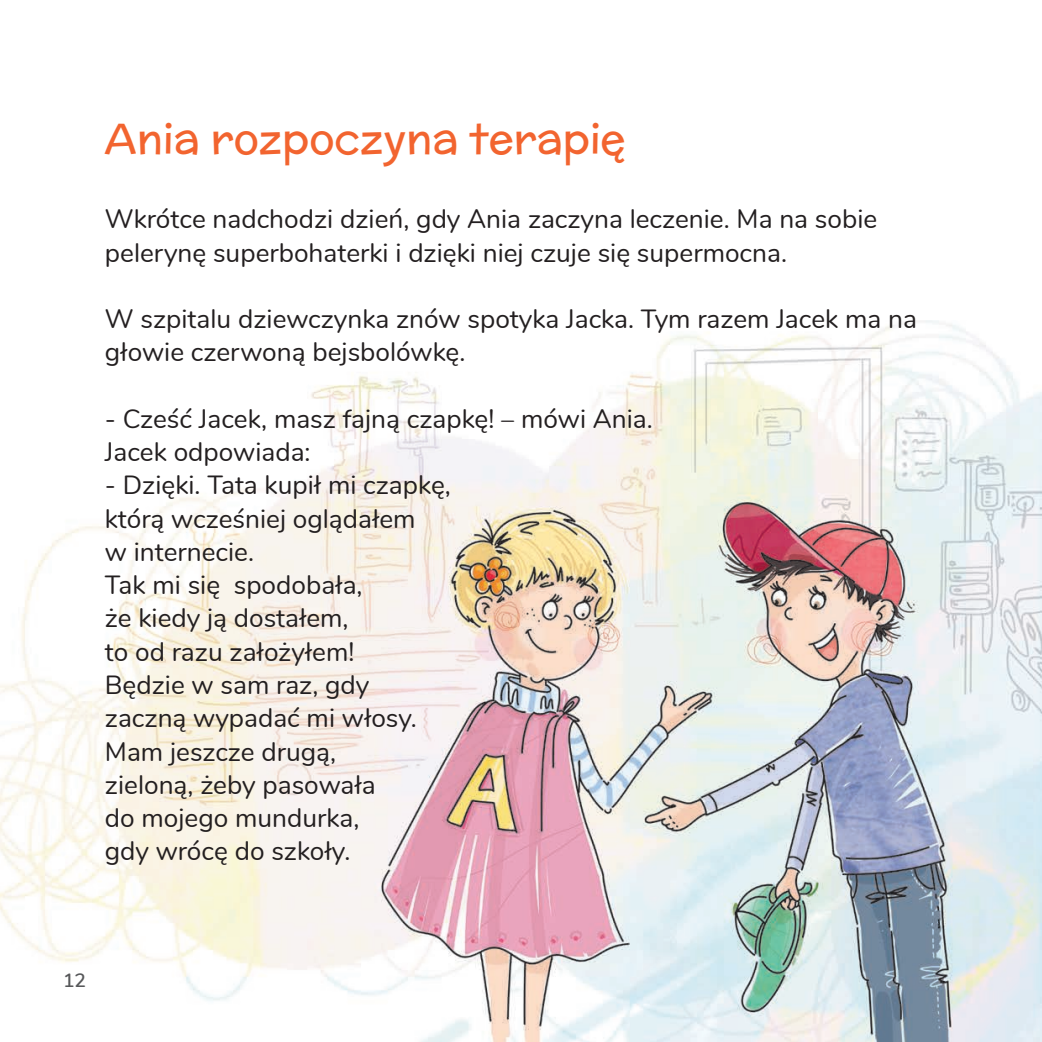
<style>
.page{position:relative;width:1042px;height:1042px;background:#fff}
.page>*{position:absolute;margin:0;border:0;box-sizing:border-box;transform-origin:0 0}
.t1{font:42px "Mc Laren";color:#f2642f}
.t2{font:26.25px/33.2px "Nunito";color:#231f20}
.t3{font:600 19.25px "Nunito";color:#57585a}
</style>
<div class="page">
<img style="left:0;top:320px;width:1042px;height:722px">
<p class="t1" style="left:105px;top:108px;width:522px">Ania rozpoczyna terapię</p>
<p class="t2" style="left:105px;top:201px;width:774px">Wkrótce nadchodzi dzień, gdy Ania zaczyna leczenie. Ma na sobie pelerynę superbohaterki i dzięki niej czuje się supermocna.</p>
<p class="t2" style="left:105px;top:301px;width:813px">W szpitalu dziewczynka znów spotyka Jacka. Tym razem Jacek ma na głowie czerwoną bejsbolówkę.</p>
<p class="t2" style="left:105px;top:401px;width:549px">- Cześć Jacek, masz fajną czapkę! – mówi Ania.</p>
<p class="t2" style="left:105px;top:434px;width:207px">Jacek odpowiada:</p>
<p class="t2" style="left:105px;top:467px;width:347px">- Dzięki. Tata kupił mi czapkę,</p>
<p class="t2" style="left:105px;top:500px;width:312px">którą wcześniej oglądałem</p>
<p class="t2" style="left:105px;top:534px;width:259px">w internecie.<br>Tak mi się spodobała,</p>
<p class="t2" style="left:105px;top:600px;width:251px">że kiedy ją dostałem, to od razu założyłem!</p>
<p class="t2" style="left:105px;top:667px;width:266px">Będzie w sam raz, gdy</p>
<p class="t2" style="left:105px;top:700px;width:313px">zaczną wypadać mi włosy.</p>
<p class="t2" style="left:105px;top:733px;width:233px">Mam jeszcze drugą,</p>
<p class="t2" style="left:105px;top:766px;width:272px">zieloną, żeby pasowała</p>
<p class="t2" style="left:105px;top:800px;width:256px">do mojego mundurka,</p>
<p class="t2" style="left:105px;top:833px;width:247px">gdy wrócę do szkoły.</p>
<p class="t3" style="left:63px;top:965px;width:25px">12</p>
</div>
